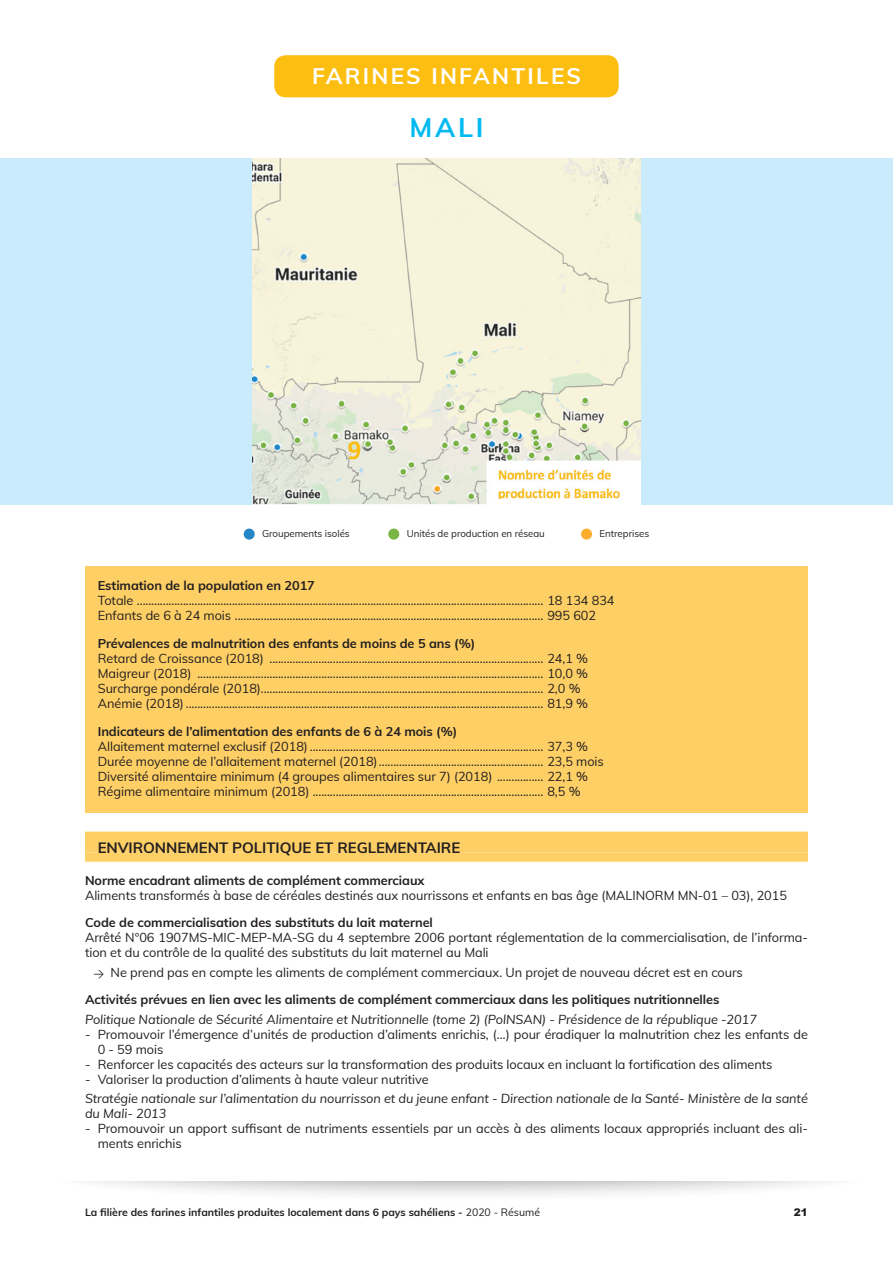
<style>
.page{position:relative;width:893px;height:1263px;background:#fff}
.page>*{position:absolute;margin:0;border:0;box-sizing:border-box;transform-origin:0 0}
.FICHE_Pays_TITRE_2{font:700 27px "Muli";color:#00baf1}
.t1{font:700 22.5px "Muli";letter-spacing:.1em;color:#fff}
.FICHE_Pays_sstitr1{font:700 15px "Muli";letter-spacing:-.005em;color:#231f20}
.Fiches_Pays_texte{font:12.75px "Muli";letter-spacing:-.005em;color:#231f20}
.FiCHE_Pays_Texte_tab{font:12.75px/15px "Muli";letter-spacing:-.005em;color:#231f20}
.FICHE_Pays_base{font:12.75px/15px "Muli";letter-spacing:-.005em;color:#231f20}
.FICHE_Pays_italiq{font:italic 12.75px/15px "Muli";letter-spacing:-.005em;color:#231f20}
.FICHE_PAys_Text_bold{font:700 12.75px "Muli";letter-spacing:-.005em;color:#231f20}
.FICHE_Pays_Texte_bol{font:700 12.75px "Muli";letter-spacing:-.005em;color:#231f20}
.FICHE_texte_Conclusi{font:12.75px "Muli";letter-spacing:-.005em;color:#231f20}
.t2{font:700 10.5px "Muli";color:#231f20}
.t3{font:900 10.5px "Arial";color:#231f20}
.t4{font:9.75px "Muli";letter-spacing:-.005em;color:#231f20}
.s1{font-family:"DIN";font-size:10.5px}
.s2{font-weight:400}
</style>
<div class="page">
<div style="left:30px;top:1100px;width:858px;height:102px;background:#231f20;opacity:.86"></div>
<div style="left:0;top:1071px;width:893px;height:109px;background:#fff"></div>
<div style="left:0;top:158px;width:893px;height:347px;background:#caebfb"></div>
<div style="left:274px;top:55px;width:345px;height:42px;background:#fdbe12;border-radius:11px"></div>
<div style="left:244px;top:529px;width:11px;height:11px;background:#2486c7;border-radius:50%"></div>
<div style="left:388px;top:529px;width:11px;height:11px;background:#78b542;border-radius:50%"></div>
<div style="left:581px;top:529px;width:11px;height:11px;background:#fbad2e;border-radius:50%"></div>
<img style="left:252px;top:158px;width:389px;height:347px">
<div style="left:85px;top:566px;width:723px;height:247px;background:#fecf65"></div>
<div style="left:85px;top:832px;width:723px;height:21px;background:#fecf65"></div>
<div style="left:85px;top:853px;width:723px;height:9px;background:#fecf65"></div>
<h2 class="t1" style="left:312px;top:60px;width:270px">FARINES INFANTILES</h2>
<p class="FICHE_Pays_TITRE_2" style="left:409px;top:108px;width:76px">MALI</p>
<p class="t4" style="left:262px;top:526px;width:89px">Groupements isolés</p>
<p class="t4" style="left:407px;top:526px;width:140px">Unités de production en réseau</p>
<p class="t4" style="left:599px;top:526px;width:51px">Entreprises</p>
<p class="FICHE_Pays_Texte_bol" style="left:98px;top:576px;width:219px">Estimation de la population en 2017</p>
<p class="Fiches_Pays_texte" style="left:98px;top:591px;width:518px">Totale ............................................................................................................................................. 18 134 834</p>
<p class="Fiches_Pays_texte" style="left:98px;top:606px;width:500px">Enfants de 6 à 24 mois ........................................................................................................... 995 602</p>
<p class="FICHE_Pays_Texte_bol" style="left:98px;top:634px;width:379px">Prévalences de malnutrition des enfants de moins de 5 ans (%)</p>
<p class="Fiches_Pays_texte" style="left:98px;top:649px;width:492px">Retard de Croissance (2018) ............................................................................................... 24,1 %</p>
<p class="Fiches_Pays_texte" style="left:98px;top:664px;width:492px">Maigreur (2018) ........................................................................................................................ 10,0 %</p>
<p class="Fiches_Pays_texte" style="left:98px;top:679px;width:484px">Surcharge pondérale (2018).................................................................................................. 2,0 %</p>
<p class="Fiches_Pays_texte" style="left:98px;top:694px;width:492px">Anémie (2018)............................................................................................................................ 81,9 %</p>
<p class="FICHE_Pays_Texte_bol" style="left:98px;top:722px;width:361px">Indicateurs de l’alimentation des enfants de 6 à 24 mois (%)</p>
<p class="Fiches_Pays_texte" style="left:98px;top:737px;width:492px">Allaitement maternel exclusif (2018)................................................................................. 37,3 %</p>
<p class="Fiches_Pays_texte" style="left:98px;top:752px;width:508px">Durée moyenne de l’allaitement maternel (2018)......................................................... 23,5 mois</p>
<p class="Fiches_Pays_texte" style="left:98px;top:767px;width:492px">Diversité alimentaire minimum (4 groupes alimentaires sur 7) (2018) ................ 22,1 %</p>
<p class="Fiches_Pays_texte" style="left:98px;top:782px;width:484px">Régime alimentaire minimum (2018) ................................................................................ 8,5 %</p>
<p class="FICHE_Pays_sstitr1" style="left:98px;top:836px;width:364px">ENVIRONNEMENT POLITIQUE ET REGLEMENTAIRE</p>
<p class="FICHE_PAys_Text_bold" style="left:85px;top:871px;width:341px">Norme encadrant aliments de complément commerciaux</p>
<p class="FICHE_Pays_base" style="left:85px;top:887px;width:704px">Aliments transformés à base de céréales destinés aux nourrissons et enfants en bas âge (MALINORM MN-01 – 03), 2015</p>
<p class="FICHE_PAys_Text_bold" style="left:85px;top:913px;width:349px">Code de commercialisation des substituts du lait maternel</p>
<p class="FICHE_Pays_base" style="left:85px;top:930px;width:724px">Arrêté N°06 1907MS-MIC-MEP-MA-SG du 4 septembre 2006 portant réglementation de la commercialisation, de l’informa&shy;tion et du contrôle de la qualité des substituts du lait maternel au Mali</p>
<p class="FICHE_texte_Conclusi" style="left:94px;top:963px;width:651px"><span class="s1">&gt;</span> Ne prend pas en compte les aliments de complément commerciaux. Un projet de nouveau décret est en cours</p>
<p class="FICHE_PAys_Text_bold" style="left:85px;top:990px;width:636px">Activités prévues en lien avec les aliments de complément commerciaux dans les politiques nutritionnelles</p>
<p class="FICHE_Pays_italiq" style="left:85px;top:1011px;width:673px">Politique Nationale de Sécurité Alimentaire et Nutritionnelle (tome 2) (PolNSAN) - Présidence de la république -2017</p>
<p class="FiCHE_Pays_Texte_tab" style="left:98px;top:1026px;width:712px;text-indent:-13px">- Promouvoir l’émergence d’unités de production d’aliments enrichis, (…) pour éradiquer la malnutrition chez les enfants de<br>0 - 59 mois</p>
<p class="FiCHE_Pays_Texte_tab" style="left:85px;top:1056px;width:689px">- Renforcer les capacités des acteurs sur la transformation des produits locaux en incluant la fortification des aliments</p>
<p class="FiCHE_Pays_Texte_tab" style="left:85px;top:1071px;width:345px">- Valoriser la production d’aliments à haute valeur nutritive</p>
<p class="FICHE_Pays_italiq" style="left:85px;top:1090px;width:724px">Stratégie nationale sur l’alimentation du nourrisson et du jeune enfant - Direction nationale de la Santé- Ministère de la santé du Mali- 2013</p>
<p class="FiCHE_Pays_Texte_tab" style="left:98px;top:1120px;width:712px;text-indent:-13px">- Promouvoir un apport suffisant de nutriments essentiels par un accès à des aliments locaux appropriés incluant des ali&shy;ments enrichis</p>
<p class="t2" style="left:85px;top:1205px;width:457px">La filière des farines infantiles produites localement dans 6 pays sahéliens - <span class="s2">2020 - Résumé</span></p>
<p class="t3" style="left:794px;top:1205px;width:16px">21</p>
</div>
